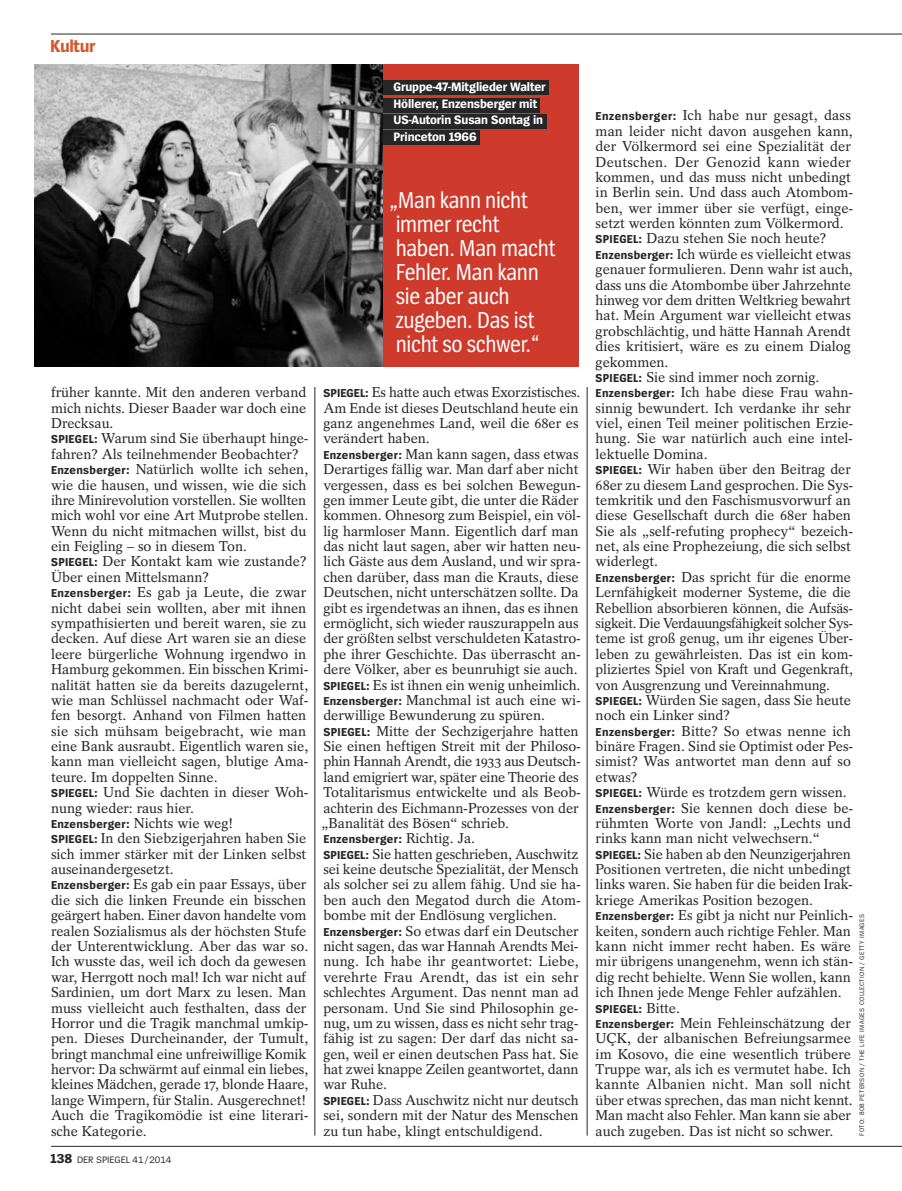
<style>
.page{position:relative;width:902px;height:1191px;background:#fff}
.page>*{position:absolute;margin:0;border:0;box-sizing:border-box;transform-origin:0 0}
.t1{font:24px/24px "Spiegel Sans Cd";letter-spacing:-.015em;color:#fff}
.t2{font:700 18px "Spiegel Sans";letter-spacing:-.025em;color:#d3592c}
.t3{font:14.25px/15.5px "Spiegel Serif";color:#272627}
.t4{font:700 12.75px/16.5px "Spiegel Sans";letter-spacing:-.01em;color:#fff}
.t5{font:700 12px "Spiegel Sans";letter-spacing:.025em;color:#272627}
.t6{font:9.75px "Spiegel Sans";letter-spacing:-.005em;color:#272627}
.t7{font:6.75px "Spiegel Sans";letter-spacing:.05em;color:#272627}
.s1{font-family:"Spiegel Sans";font-weight:700;font-size:12px}
.s2{font-family:"Spiegel Serif";font-weight:400;font-size:14.25px}
.s3{font-weight:700;font-size:13.5px}
</style>
<div class="page">
<hr style="left:51px;top:34px;width:799px;height:1px;background:#272627">
<hr style="left:850px;top:34px;width:51px;height:1px;background:#272627">
<hr style="left:51px;top:1146px;width:799px;height:1px;background:#272627">
<hr style="left:850px;top:1146px;width:51px;height:1px;background:#272627">
<hr style="left:314px;top:387px;width:1px;height:748px;background:#272627">
<hr style="left:587px;top:387px;width:1px;height:748px;background:#272627">
<div style="left:383px;top:64px;width:195px;height:302px;background:#ce3a2b"></div>
<img style="left:34px;top:64px;width:349px;height:302px">
<div style="left:383px;top:81px;width:165px;height:14px;background:#272627"></div>
<div style="left:383px;top:98px;width:157px;height:14px;background:#272627"></div>
<div style="left:383px;top:114px;width:163px;height:14px;background:#272627"></div>
<div style="left:383px;top:130px;width:96px;height:14px;background:#272627"></div>
<p class="t2" style="left:50px;top:39px;width:47px">Kultur</p>
<p class="t4" style="left:393px;top:80px;width:154px">Gruppe-47-Mitglieder Walter<br>Höllerer, Enzensberger mit<br>US-Autorin Susan Sontag in<br>Princeton 1966</p>
<p class="t3" style="left:51px;top:386px;width:259px">früher kannte. Mit den anderen verband mich nichts. Dieser Baader war doch eine Drecksau.<br><span class="s1">SPIEGEL:</span> Warum sind Sie überhaupt hinge&shy;fahren? Als teilnehmender Beobachter?<br><span class="s1">Enzensberger:</span> Natürlich wollte ich sehen, wie die hausen, und wissen, wie die sich ihre Minirevolution vorstellen. Sie wollten mich wohl vor eine Art Mutprobe stellen.<br>Wenn du nicht mitmachen willst, bist du ein Feigling – so in diesem Ton.<br><span class="s1">SPIEGEL:</span> Der Kontakt kam wie zustande?<br>Über einen Mittelsmann?<br><span class="s1">Enzensberger:</span> Es gab ja Leute, die zwar nicht dabei sein wollten, aber mit ihnen sympathisierten und bereit waren, sie zu decken. Auf diese Art waren sie an diese leere bürgerliche Wohnung irgendwo in Hamburg gekommen. Ein bisschen Krimi&shy;nalität hatten sie da bereits dazugelernt, wie man Schlüssel nachmacht oder Waf&shy;fen besorgt. Anhand von Filmen hatten sie sich mühsam beigebracht, wie man eine Bank ausraubt. Eigentlich waren sie, kann man vielleicht sagen, blutige Ama&shy;teure. Im doppelten Sinne.<br><span class="s1">SPIEGEL:</span> Und Sie dachten in dieser Woh&shy;nung wieder: raus hier.</p>
<p class="t5" style="left:51px;top:819px;width:184px">Enzensberger: <span class="s2">Nichts wie weg!</span></p>
<p class="t3" style="left:51px;top:832px;width:259px"><span class="s1">SPIEGEL:</span> In den Siebzigerjahren haben Sie sich immer stärker mit der Linken selbst auseinandergesetzt.<br><span class="s1">Enzensberger:</span> Es gab ein paar Essays, über die sich die linken Freunde ein bisschen geärgert haben. Einer davon handelte vom realen Sozialismus als der höchsten Stufe der Unterentwicklung. Aber das war so.<br>Ich wusste das, weil ich doch da gewesen war, Herrgott noch mal! Ich war nicht auf Sardinien, um dort Marx zu lesen. Man muss vielleicht auch festhalten, dass der Horror und die Tragik manchmal umkip&shy;pen. Dieses Durcheinander, der Tumult, bringt manchmal eine unfreiwillige Komik hervor: Da schwärmt auf einmal ein liebes, kleines Mädchen, gerade 17, blonde Haare, lange Wimpern, für Stalin. Ausgerechnet!<br>Auch die Tragikomödie ist eine literari&shy;sche Kategorie.</p>
<p class="t6" style="left:51px;top:1156px;width:122px"><span class="s3">138</span> DER SPIEGEL 41/2014</p>
<h1 class="t1" style="left:389px;top:190px;width:167px">„Man kann nicht immer recht haben. Man macht<br>Fehler. Man kann sie aber auch zugeben. Das ist nicht so schwer.“</h1>
<p class="t3" style="left:321px;top:386px;width:261px"><span class="s1">SPIEGEL:</span> Es hatte auch etwas Exorzistisches.<br>Am Ende ist dieses Deutschland heute ein ganz angenehmes Land, weil die 68er es verändert haben.<br><span class="s1">Enzensberger:</span> Man kann sagen, dass etwas Derartiges fällig war. Man darf aber nicht vergessen, dass es bei solchen Bewegun&shy;gen immer Leute gibt, die unter die Räder kommen. Ohnesorg zum Beispiel, ein völ&shy;lig harmloser Mann. Eigentlich darf man das nicht laut sagen, aber wir hatten neu&shy;lich Gäste aus dem Ausland, und wir spra&shy;chen darüber, dass man die Krauts, diese Deutschen, nicht unterschätzen sollte. Da gibt es irgendetwas an ihnen, das es ihnen ermöglicht, sich wieder rauszurappeln aus der größten selbst verschuldeten Katastro&shy;phe ihrer Geschichte. Das überrascht an&shy;dere Völker, aber es beunruhigt sie auch.<br><span class="s1">SPIEGEL:</span> Es ist ihnen ein wenig unheimlich.<br><span class="s1">Enzensberger:</span> Manchmal ist auch eine wi&shy;derwillige Bewunderung zu spüren.<br><span class="s1">SPIEGEL:</span> Mitte der Sechzigerjahre hatten Sie einen heftigen Streit mit der Philoso&shy;phin Hannah Arendt, die 1933 aus Deutsch&shy;land emigriert war, später eine Theorie des Totalitarismus entwickelte und als Beob&shy;achterin des Eichmann-Prozesses von der „Banalität des Bösen“ schrieb.</p>
<p class="t5" style="left:323px;top:835px;width:153px">Enzensberger: <span class="s2">Richtig. Ja.</span></p>
<p class="t3" style="left:323px;top:847px;width:259px"><span class="s1">SPIEGEL:</span> Sie hatten geschrieben, Auschwitz sei keine deutsche Spezialität, der Mensch als solcher sei zu allem fähig. Und sie ha&shy;ben auch den Megatod durch die Atom&shy;bombe mit der Endlösung verglichen.<br><span class="s1">Enzensberger:</span> So etwas darf ein Deutscher nicht sagen, das war Hannah Arendts Mei&shy;nung. Ich habe ihr geantwortet: Liebe, verehrte Frau Arendt, das ist ein sehr schlechtes Argument. Das nennt man ad personam. Und Sie sind Philosophin ge&shy;nug, um zu wissen, dass es nicht sehr trag&shy;fähig ist zu sagen: Der darf das nicht sa&shy;gen, weil er einen deutschen Pass hat. Sie hat zwei knappe Zeilen geantwortet, dann war Ruhe.<br><span class="s1">SPIEGEL:</span> Dass Auschwitz nicht nur deutsch sei, sondern mit der Natur des Menschen zu tun habe, klingt entschuldigend.</p>
<p class="t3" style="left:595px;top:109px;width:259px"><span class="s1">Enzensberger:</span> Ich habe nur gesagt, dass man leider nicht davon ausgehen kann, der Völkermord sei eine Spezialität der Deutschen. Der Genozid kann wieder kommen, und das muss nicht unbedingt in Berlin sein. Und dass auch Atombom&shy;ben, wer immer über sie verfügt, einge&shy;setzt werden könnten zum Völkermord.<br><span class="s1">SPIEGEL:</span> Dazu stehen Sie noch heute?<br><span class="s1">Enzensberger:</span> Ich würde es vielleicht etwas genauer formulieren. Denn wahr ist auch, dass uns die Atombombe über Jahrzehnte hinweg vor dem dritten Weltkrieg bewahrt hat. Mein Argument war vielleicht etwas grobschlächtig, und hätte Hannah Arendt dies kritisiert, wäre es zu einem Dialog gekommen.<br><span class="s1">SPIEGEL:</span> Sie sind immer noch zornig.<br><span class="s1">Enzensberger:</span> Ich habe diese Frau wahn&shy;sinnig bewundert. Ich verdanke ihr sehr viel, einen Teil meiner politischen Erzie&shy;hung. Sie war natürlich auch eine intel&shy;lektuelle Domina.<br><span class="s1">SPIEGEL:</span> Wir haben über den Beitrag der 68er zu diesem Land gesprochen. Die Sys&shy;temkritik und den Faschismusvorwurf an diese Gesellschaft durch die 68er haben Sie als „self-refuting prophecy“ bezeich&shy;net, als eine Prophezeiung, die sich selbst widerlegt.<br><span class="s1">Enzensberger:</span> Das spricht für die enorme Lernfähigkeit moderner Systeme, die die Rebellion absorbieren können, die Aufsäs&shy;sigkeit. Die Verdauungsfähigkeit solcher Sys&shy;teme ist groß genug, um ihr eigenes Über&shy;leben zu gewährleisten. Das ist ein kom&shy;pliziertes Spiel von Kraft und Gegenkraft, von Ausgrenzung und Vereinnahmung.<br><span class="s1">SPIEGEL:</span> Würden Sie sagen, dass Sie heute noch ein Linker sind?<br><span class="s1">Enzensberger:</span> Bitte? So etwas nenne ich binäre Fragen. Sind sie Optimist oder Pes&shy;simist? Was antwortet man denn auf so etwas?<br><span class="s1">SPIEGEL:</span> Würde es trotzdem gern wissen.<br><span class="s1">Enzensberger:</span> Sie kennen doch diese be&shy;rühmten Worte von Jandl: „Lechts und rinks kann man nicht velwechsern.“ <span class="s1">SPIEGEL:</span> Sie haben ab den Neunzigerjahren Positionen vertreten, die nicht unbedingt links waren. Sie haben für die beiden Irak&shy;kriege Amerikas Position bezogen.<br><span class="s1">Enzensberger:</span> Es gibt ja nicht nur Peinlich&shy;keiten, sondern auch richtige Fehler. Man kann nicht immer recht haben. Es wäre mir übrigens unangenehm, wenn ich stän&shy;dig recht behielte. Wenn Sie wollen, kann ich Ihnen jede Menge Fehler aufzählen.</p>
<p class="t5" style="left:595px;top:1004px;width:86px">SPIEGEL: <span class="s2">Bitte.</span></p>
<p class="t3" style="left:595px;top:1016px;width:259px"><span class="s1">Enzensberger:</span> Mein Fehleinschätzung der UÇK, der albanischen Befreiungsarmee im Kosovo, die eine wesentlich trübere Truppe war, als ich es vermutet habe. Ich kannte Albanien nicht. Man soll nicht über etwas sprechen, das man nicht kennt.<br>Man macht also Fehler. Man kann sie aber auch zugeben. Das ist nicht so schwer.</p>
<p class="t7" style="left:859px;top:1135px;width:223px;rotate:-90deg">FOTO: BOB PETERSON / THE LIFE IMAGES COLLECTION / GETTY IMAGES</p>
</div>
